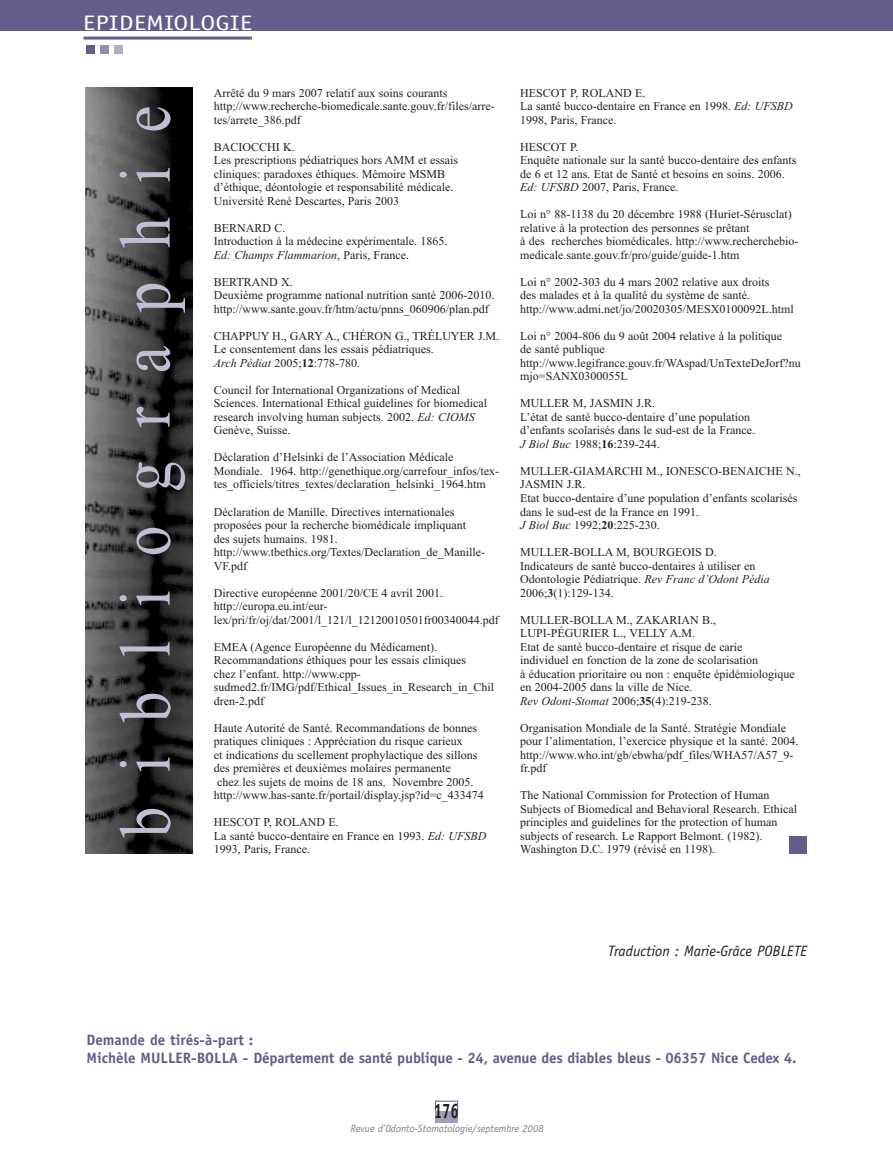
<style>
.page{position:relative;width:893px;height:1149px;background:#fff}
.page>*{position:absolute;margin:0;border:0;box-sizing:border-box;transform-origin:0 0}
.t1{font:72px "Times New Roman";letter-spacing:.55em;color:#c1bdd2;scale:.85 1}
.t2{font:21px "Officina Sans";color:#fff;scale:1.28 1}
.t3{font:700 21px "Officina Sans";color:#231f20;scale:.72 1}
.t4{font:700 15px/18px "Officina Sans";letter-spacing:-.01em;color:#645d8b}
.t5{font:italic 15px "Officina Sans";color:#231f20}
.t6{font:12px/13.5px "Times New Roman";color:#231f20}
.t7{font:italic 10.5px "Officina Sans";color:#808285}
.s1{font-style:italic}
.s2{font-weight:700}
</style>
<div class="page">
<div style="left:435px;top:1100px;width:23px;height:11px;border:1px solid #645d8b"></div>
<div style="left:435px;top:1111px;width:23px;height:11px;background:#a19cba"></div>
<div style="left:0;top:0;width:893px;height:31px;background:#645d8b"></div>
<div style="left:86px;top:45px;width:9px;height:9px;background:#645d8b"></div>
<div style="left:100px;top:45px;width:8px;height:9px;background:#938db0"></div>
<div style="left:114px;top:45px;width:8px;height:9px;background:#b1adc7"></div>
<hr style="left:83px;top:37px;width:169px;height:3px;background:#645d8b">
<img style="left:85px;top:87px;width:108px;height:766px">
<div style="left:790px;top:836px;width:17px;height:17px;background:#645d8b"></div>
<h2 class="t2" style="left:83px;top:15px;width:134px">EPIDEMIOLOGIE</h2>
<h1 class="t1" style="left:103px;top:772px;width:786px;rotate:-90deg">ibliographie</h1>
<h1 class="t1" style="left:103px;top:837px;width:38px;rotate:-90deg">b</h1>
<p class="t6" style="left:214px;top:86px;width:282px">Arrêté du 9 mars 2007 relatif aux soins courants http://www.recherche-biomedicale.sante.gouv.fr/files/arre&shy;tes/arrete_386.pdf</p>
<p class="t6" style="left:214px;top:140px;width:246px">BACIOCCHI K.<br>Les prescriptions pédiatriques hors AMM et essais cliniques: paradoxes éthiques. Mémoire MSMB d’éthique, déontologie et responsabilité médicale.<br>Université René Descartes, Paris 2003</p>
<p class="t6" style="left:214px;top:221px;width:235px">BERNARD C.<br>Introduction à la médecine expérimentale. 1865.<br><span class="s1">Ed: Champs Flammarion</span>, Paris, France.</p>
<p class="t6" style="left:214px;top:275px;width:282px">BERTRAND X.<br>Deuxième programme national nutrition santé 2006-2010. http://www.sante.gouv.fr/htm/actu/pnns_060906/plan.pdf</p>
<p class="t6" style="left:214px;top:329px;width:287px">CHAPPUY H., GARY A., CHÉRON G., TRÉLUYER J.M.<br>Le consentement dans les essais pédiatriques.<br><span class="s1">Arch Pédiat</span> 2005;<span class="s2">12</span>:778-780.</p>
<p class="t6" style="left:214px;top:383px;width:275px">Council for International Organizations of Medical Sciences. International Ethical guidelines for biomedical research involving human subjects. 2002. <span class="s1">Ed: CIOMS </span>Genève, Suisse.</p>
<p class="t6" style="left:214px;top:450px;width:287px">Déclaration d’Helsinki de l’Association Médicale<br>Mondiale. 1964. http://genethique.org/carrefour_infos/tex&shy;tes_officiels/titres_textes/declaration_helsinki_1964.htm</p>
<p class="t6" style="left:214px;top:504px;width:273px">Déclaration de Manille. Directives internationales proposées pour la recherche biomédicale impliquant<br>des sujets humains. 1981. http://www.tbethics.org/Textes/Declaration_de_Manille-VF.pdf</p>
<p class="t6" style="left:214px;top:585px;width:287px">Directive européenne 2001/20/CE 4 avril 2001. http://europa.eu.int/eur&shy;lex/pri/fr/oj/dat/2001/l_121/l_12120010501fr00340044.pdf</p>
<p class="t6" style="left:214px;top:639px;width:282px">EMEA (Agence Européenne du Médicament).<br>Recommandations éthiques pour les essais cliniques<br>chez l’enfant. http://www.cpp&shy;sudmed2.fr/IMG/pdf/Ethical_Issues_in_Research_in_Chil dren-2.pdf</p>
<p class="t6" style="left:214px;top:720px;width:272px">Haute Autorité de Santé. Recommandations de bonnes pratiques cliniques : Appréciation du risque carieux<br>et indications du scellement prophylactique des sillons des premières et deuxièmes molaires permanente<br>chez les sujets de moins de 18 ans. Novembre 2005. http://www.has-sante.fr/portail/display.jsp?id=c_433474</p>
<p class="t6" style="left:214px;top:815px;width:274px">HESCOT P, ROLAND E.<br>La santé bucco-dentaire en France en 1993. <span class="s1">Ed: UFSBD<br></span>1993, Paris, France.</p>
<p class="t6" style="left:520px;top:86px;width:274px">HESCOT P, ROLAND E.<br>La santé bucco-dentaire en France en 1998. <span class="s1">Ed: UFSBD<br></span>1998, Paris, France.</p>
<p class="t6" style="left:520px;top:140px;width:278px">HESCOT P.<br>Enquête nationale sur la santé bucco-dentaire des enfants de 6 et 12 ans. Etat de Santé et besoins en soins. 2006.<br><span class="s1">Ed: UFSBD</span> 2007, Paris, France.</p>
<p class="t6" style="left:520px;top:207px;width:280px">Loi n° 88-1138 du 20 décembre 1988 (Huriet-Sérusclat) relative à la protection des personnes se prêtant<br>à des recherches biomédicales. http://www.recherchebio&shy;medicale.sante.gouv.fr/pro/guide/guide-1.htm</p>
<p class="t6" style="left:520px;top:275px;width:275px">Loi n° 2002-303 du 4 mars 2002 relative aux droits<br>des malades et à la qualité du système de santé. http://www.admi.net/jo/20020305/MESX0100092L.html</p>
<p class="t6" style="left:520px;top:329px;width:282px">Loi n° 2004-806 du 9 août 2004 relative à la politique<br>de santé publique http://www.legifrance.gouv.fr/WAspad/UnTexteDeJorf?nu mjo=SANX0300055L</p>
<p class="t6" style="left:520px;top:396px;width:236px">MULLER M, JASMIN J.R.<br>L’état de santé bucco-dentaire d’une population d’enfants scolarisés dans le sud-est de la France.<br><span class="s1">J Biol Buc</span> 1988;<span class="s2">16</span>:239-244.</p>
<p class="t6" style="left:520px;top:464px;width:282px">MULLER-GIAMARCHI M., IONESCO-BENAICHE N., JASMIN J.R.<br>Etat bucco-dentaire d’une population d’enfants scolarisés dans le sud-est de la France en 1991.<br><span class="s1">J Biol Buc</span> 1992;<span class="s2">20</span>:225-230.</p>
<p class="t6" style="left:520px;top:545px;width:251px">MULLER-BOLLA M, BOURGEOIS D.<br>Indicateurs de santé bucco-dentaires à utiliser en Odontologie Pédiatrique. <span class="s1">Rev Franc d’Odont Pédia </span>2006;<span class="s2">3</span>(1):129-134.</p>
<p class="t6" style="left:520px;top:612px;width:276px">MULLER-BOLLA M., ZAKARIAN B., LUPI-PÉGURIER L., VELLY A.M.<br>Etat de santé bucco-dentaire et risque de carie<br>individuel en fonction de la zone de scolarisation<br>à éducation prioritaire ou non : enquête épidémiologique en 2004-2005 dans la ville de Nice.<br><span class="s1">Rev Odont-Stomat</span> 2006;<span class="s2">35</span>(4):219-238.</p>
<p class="t6" style="left:520px;top:720px;width:280px">Organisation Mondiale de la Santé. Stratégie Mondiale pour l’alimentation, l’exercice physique et la santé. 2004. http://www.who.int/gb/ebwha/pdf_files/WHA57/A57_9- fr.pdf</p>
<p class="t6" style="left:520px;top:788px;width:278px">The National Commission for Protection of Human Subjects of Biomedical and Behavioral Research. Ethical principles and guidelines for the protection of human subjects of research. Le Rapport Belmont. (1982).</p>
<p class="t6" style="left:520px;top:842px;width:196px">Washington D.C. 1979 (révisé en 1198).</p>
<p class="t5" style="left:608px;top:944px;width:201px">Traduction : Marie-Grâce POBLETE</p>
<p class="t4" style="left:87px;top:1032px;width:711px">Demande de tirés-à-part :<br>Michèle MULLER-BOLLA - Département de santé publique - 24, avenue des diables bleus - 06357 Nice Cedex 4.</p>
<h2 class="t3" style="left:434px;top:1102px;width:36px">176</h2>
<p class="t7" style="left:351px;top:1124px;width:194px">Revue d’Odonto-Stomatologie/septembre 2008</p>
</div>
